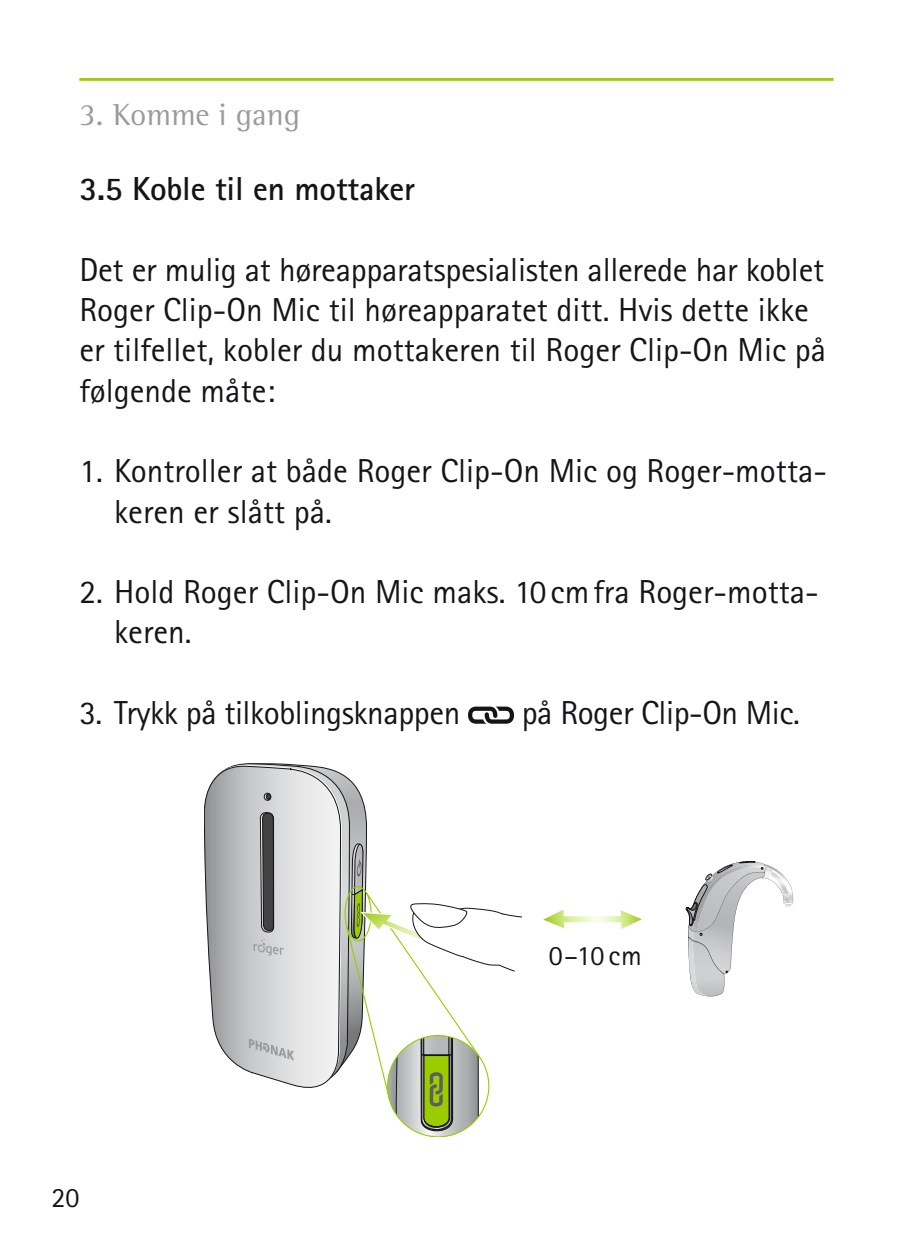
<style>
.page{position:relative;width:913px;height:1241px;background:#fff}
.page>*{position:absolute;margin:0;border:0;box-sizing:border-box;transform-origin:0 0}
.t1{font:33.25px/40.2px "Rotis Sans Serif Pro";color:#151518}
.t2{font:700 33.25px "Rotis Sans Serif Pro";letter-spacing:-.005em;color:#151518}
.t3{font:31.5px "Rotis Semi Serif Pro";color:#9a9b9d}
.t4{font:28px "Rotis Sans Serif Pro";color:#151518}
</style>
<div class="page">
<svg style="left:204px;top:766px;width:317px;height:369px"></svg>
<svg style="left:543px;top:909px;width:99px;height:20px"></svg>
<svg style="left:685px;top:861px;width:108px;height:135px"></svg>
<hr style="left:79px;top:78px;width:754px;height:3px;background:#9acc00">
<svg style="left:468px;top:706px;width:46px;height:17px"></svg>
<p class="t3" style="left:79px;top:95px;width:222px">3. Komme i gang</p>
<p class="t2" style="left:79px;top:168px;width:337px">3.5 Koble til en mottaker</p>
<p class="t1" style="left:79px;top:250px;width:748px">Det er mulig at høreapparatspesialisten allerede har koblet Roger Clip-On Mic til høreapparatet ditt. Hvis dette ikke er tilfellet, kobler du mottakeren til Roger Clip-On Mic på følgende måte:</p>
<p class="t1" style="left:114px;top:451px;width:714px;text-indent:-35px">1. Kontroller at både Roger Clip-On Mic og Roger-motta&shy;keren er slått på.</p>
<p class="t1" style="left:114px;top:572px;width:706px;text-indent:-35px">2. Hold Roger Clip-On Mic maks. 10cmfra Roger-motta&shy;keren.</p>
<p class="t1" style="left:79px;top:692px;width:382px">3. Trykk på tilkoblingsknappen</p>
<p class="t1" style="left:522px;top:692px;width:280px">på Roger Clip-On Mic.</p>
<p class="t4" style="left:51px;top:1180px;width:29px">20</p>
<p class="t4" style="left:549px;top:938px;width:95px">0–10 cm</p>
</div>
